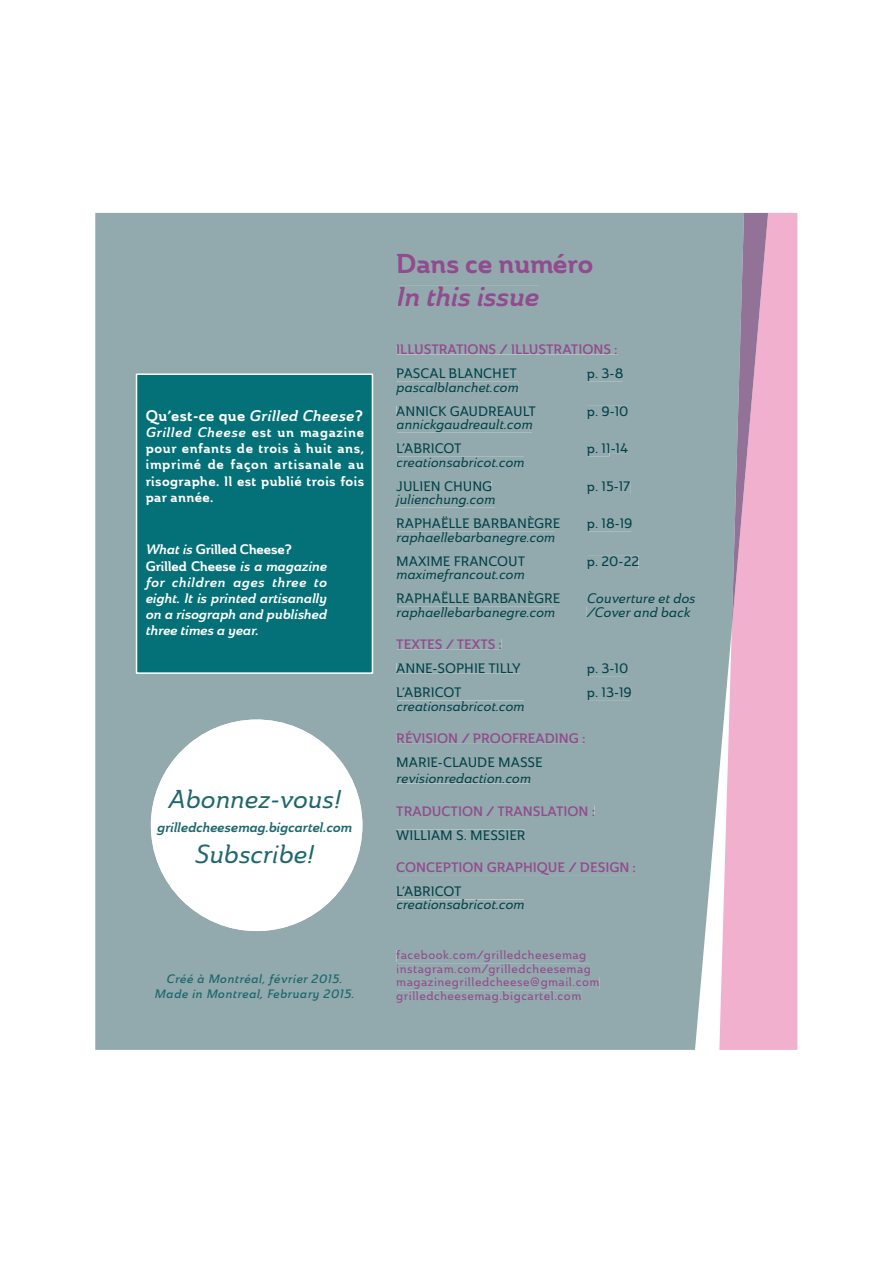
<style>
.page{position:relative;width:893px;height:1263px;background:#fff}
.page>*{position:absolute;margin:0;border:0;box-sizing:border-box;transform-origin:0 0}
.t1{font:27px "Ainslie Nor Bol";color:#924b8e}
.t2{font:27px "Ainslie Nor Bol It";color:#924b8e}
.t3{font:25.5px "Ainslie Nor Med It";color:#1e686d}
.t4{font:15px "Ainslie Nor Bol";letter-spacing:.03em;color:#fff}
.t5{font:13.5px "Ainslie Nor Med It";color:#004148}
.t6{font:13.5px "Ainslie Nor Med";color:#004148}
.t7{font:13.5px "Ainslie Nor Dem";color:#924b8e}
.t8{font:13.5px/16.2px "Ainslie Nor Bol";letter-spacing:.03em;color:#fff;text-align:justify}
.t9{font:13.5px/16.2px "Ainslie Nor Bol It";color:#fff;text-align:justify}
.t10{font:13.5px/16.2px "Ainslie Nor Bol";color:#fff}
.t11{font:13.5px "Ainslie Nor Bol It";color:#1e686d}
.t12{font:13.5px "Ainslie Nor Bol It";letter-spacing:.055em;color:#fff}
.t13{font:12px/13.5px "Ainslie Nor Med";letter-spacing:.04em;color:#924b8e}
.t14{font:12px/14.4px "Ainslie Nor Dem It";letter-spacing:.04em;color:#1e686d;text-align:center}
.s1{font-family:"Ainslie Nor Bol It"}
.s2{font-family:"Ainslie Nor Bol"}
</style>
<div class="page">
<div style="left:744px;top:213px;width:53px;height:837px;background:#f2b0cf"></div>
<div style="left:95px;top:213px;width:649px;height:837px;background:#92aaad"></div>
<div style="left:397px;top:254px;width:195px;height:19px;background:#92aaad"></div>
<div style="left:398px;top:286px;width:141px;height:20px;background:#92aaad"></div>
<div style="left:397px;top:344px;width:221px;height:10px;background:#92aaad"></div>
<div style="left:397px;top:368px;width:120px;height:10px;background:#92aaad"></div>
<div style="left:587px;top:368px;width:36px;height:13px;background:#92aaad"></div>
<div style="left:396px;top:382px;width:122px;height:13px;background:#92aaad"></div>
<div style="left:397px;top:406px;width:139px;height:10px;background:#92aaad"></div>
<div style="left:587px;top:406px;width:41px;height:13px;background:#92aaad"></div>
<div style="left:397px;top:419px;width:135px;height:13px;background:#92aaad"></div>
<div style="left:397px;top:443px;width:64px;height:10px;background:#92aaad"></div>
<div style="left:587px;top:444px;width:22px;height:12px;background:#92aaad"></div>
<div style="left:611px;top:444px;width:17px;height:9px;background:#92aaad"></div>
<div style="left:397px;top:457px;width:127px;height:10px;background:#92aaad"></div>
<div style="left:396px;top:481px;width:95px;height:10px;background:#92aaad"></div>
<div style="left:587px;top:481px;width:43px;height:13px;background:#92aaad"></div>
<div style="left:395px;top:494px;width:100px;height:13px;background:#92aaad"></div>
<div style="left:397px;top:516px;width:163px;height:12px;background:#92aaad"></div>
<div style="left:587px;top:518px;width:45px;height:13px;background:#92aaad"></div>
<div style="left:397px;top:532px;width:158px;height:13px;background:#92aaad"></div>
<div style="left:397px;top:556px;width:128px;height:10px;background:#92aaad"></div>
<div style="left:587px;top:556px;width:51px;height:13px;background:#92aaad"></div>
<div style="left:397px;top:569px;width:127px;height:13px;background:#92aaad"></div>
<div style="left:397px;top:591px;width:163px;height:12px;background:#92aaad"></div>
<div style="left:588px;top:593px;width:107px;height:10px;background:#92aaad"></div>
<div style="left:397px;top:607px;width:158px;height:13px;background:#92aaad"></div>
<div style="left:587px;top:607px;width:103px;height:10px;background:#92aaad"></div>
<div style="left:396px;top:639px;width:105px;height:10px;background:#92aaad"></div>
<div style="left:397px;top:663px;width:123px;height:10px;background:#92aaad"></div>
<div style="left:587px;top:663px;width:40px;height:13px;background:#92aaad"></div>
<div style="left:397px;top:687px;width:64px;height:10px;background:#92aaad"></div>
<div style="left:587px;top:687px;width:44px;height:13px;background:#92aaad"></div>
<div style="left:397px;top:701px;width:127px;height:10px;background:#92aaad"></div>
<div style="left:397px;top:731px;width:188px;height:12px;background:#92aaad"></div>
<div style="left:397px;top:757px;width:145px;height:10px;background:#92aaad"></div>
<div style="left:397px;top:773px;width:133px;height:10px;background:#92aaad"></div>
<div style="left:396px;top:806px;width:198px;height:10px;background:#92aaad"></div>
<div style="left:396px;top:830px;width:129px;height:10px;background:#92aaad"></div>
<div style="left:397px;top:862px;width:239px;height:13px;background:#92aaad"></div>
<div style="left:397px;top:886px;width:64px;height:10px;background:#92aaad"></div>
<div style="left:397px;top:900px;width:127px;height:10px;background:#92aaad"></div>
<div style="left:397px;top:950px;width:188px;height:12px;background:#92aaad"></div>
<div style="left:397px;top:964px;width:193px;height:11px;background:#92aaad"></div>
<div style="left:397px;top:977px;width:202px;height:12px;background:#92aaad"></div>
<div style="left:397px;top:991px;width:184px;height:11px;background:#92aaad"></div>
<svg style="left:732px;top:213px;width:36px;height:416px"></svg>
<svg style="left:151px;top:720px;width:211px;height:211px"></svg>
<div style="left:137px;top:374px;width:235px;height:299px;background:#047077"></div>
<div style="left:136px;top:374px;width:237px;height:300px;border:2px solid #fff"></div>
<p class="t4" style="left:146px;top:410px;width:219px">Qu’est-ce que <span class="s1">Grilled Cheese</span>?</p>
<p class="t12" style="left:146px;top:427px;width:220px">Grilled Cheese <span class="s2">est un magazine</span></p>
<p class="t8" style="left:146px;top:442px;width:220px">pour enfants de trois à huit ans, imprimé de façon artisanale au risographe. Il est publié trois fois par année.</p>
<p class="t10" style="left:146px;top:543px;width:183px"><span class="s1">What is</span> Grilled Cheese?<br>Grilled Cheese <span class="s1">is a magazine</span></p>
<p class="t9" style="left:146px;top:575px;width:183px">for children ages three to eight. It is printed artisanally on a risograph and published three times a year.</p>
<h2 class="t3" style="left:168px;top:790px;width:174px">Abonnez-vous!</h2>
<p class="t11" style="left:157px;top:822px;width:196px">grilledcheesemag.bigcartel.com</p>
<h2 class="t3" style="left:195px;top:845px;width:121px">Subscribe!</h2>
<p class="t14" style="left:155px;top:972px;width:201px">Créé à Montréal, février 2015.<br>Made in Montreal, February 2015.</p>
<h1 class="t1" style="left:396px;top:254px;width:198px">Dans ce numéro</h1>
<h1 class="t2" style="left:396px;top:286px;width:144px">In this issue</h1>
<p class="t7" style="left:396px;top:345px;width:223px">ILLUSTRATIONS / ILLUSTRATIONS :</p>
<p class="t6" style="left:396px;top:368px;width:122px">PASCAL BLANCHET</p>
<p class="t6" style="left:587px;top:368px;width:38px">p. 3-8</p>
<p class="t5" style="left:396px;top:382px;width:124px">pascalblanchet.com</p>
<p class="t6" style="left:396px;top:406px;width:141px">ANNICK GAUDREAULT</p>
<p class="t6" style="left:587px;top:406px;width:43px">p. 9-10</p>
<p class="t5" style="left:396px;top:419px;width:138px">annickgaudreault.com</p>
<p class="t6" style="left:396px;top:443px;width:67px">L’ABRICOT</p>
<p class="t6" style="left:587px;top:443px;width:43px">p. 11-14</p>
<p class="t5" style="left:396px;top:457px;width:130px">creationsabricot.com</p>
<p class="t6" style="left:396px;top:481px;width:97px">JULIEN CHUNG</p>
<p class="t6" style="left:587px;top:481px;width:45px">p. 15-17</p>
<p class="t5" style="left:396px;top:494px;width:100px">julienchung.com</p>
<p class="t6" style="left:396px;top:518px;width:165px">RAPHAËLLE BARBANÈGRE</p>
<p class="t6" style="left:587px;top:518px;width:47px">p. 18-19</p>
<p class="t5" style="left:396px;top:532px;width:160px">raphaellebarbanegre.com</p>
<p class="t6" style="left:396px;top:556px;width:130px">MAXIME FRANCOUT</p>
<p class="t6" style="left:587px;top:556px;width:54px">p. 20-22</p>
<p class="t5" style="left:396px;top:569px;width:130px">maximefrancout.com</p>
<p class="t6" style="left:396px;top:593px;width:165px">RAPHAËLLE BARBANÈGRE</p>
<p class="t5" style="left:587px;top:593px;width:110px">Couverture et dos</p>
<p class="t5" style="left:396px;top:607px;width:160px">raphaellebarbanegre.com</p>
<p class="t5" style="left:587px;top:607px;width:105px">/Cover and back</p>
<p class="t7" style="left:396px;top:639px;width:107px">TEXTES / TEXTS :</p>
<p class="t6" style="left:396px;top:663px;width:126px">ANNE-SOPHIE TILLY</p>
<p class="t6" style="left:587px;top:663px;width:43px">p. 3-10</p>
<p class="t6" style="left:396px;top:687px;width:67px">L’ABRICOT</p>
<p class="t6" style="left:587px;top:687px;width:47px">p. 13-19</p>
<p class="t5" style="left:396px;top:701px;width:130px">creationsabricot.com</p>
<p class="t7" style="left:396px;top:733px;width:191px">RÉVISION / PROOFREADING :</p>
<p class="t6" style="left:396px;top:757px;width:148px">MARIE-CLAUDE MASSE</p>
<p class="t5" style="left:396px;top:773px;width:136px">revisionredaction.com</p>
<p class="t7" style="left:396px;top:806px;width:200px">TRADUCTION / TRANSLATION :</p>
<p class="t6" style="left:396px;top:830px;width:131px">WILLIAM S. MESSIER</p>
<p class="t7" style="left:396px;top:862px;width:241px">CONCEPTION GRAPHIQUE / DESIGN :</p>
<p class="t6" style="left:396px;top:886px;width:67px">L’ABRICOT</p>
<p class="t5" style="left:396px;top:900px;width:130px">creationsabricot.com</p>
<p class="t13" style="left:396px;top:949px;width:204px">facebook.com/grilledcheesemag instagram.com/grilledcheesemag magazinegrilledcheese@gmail.com grilledcheesemag.bigcartel.com</p>
</div>
